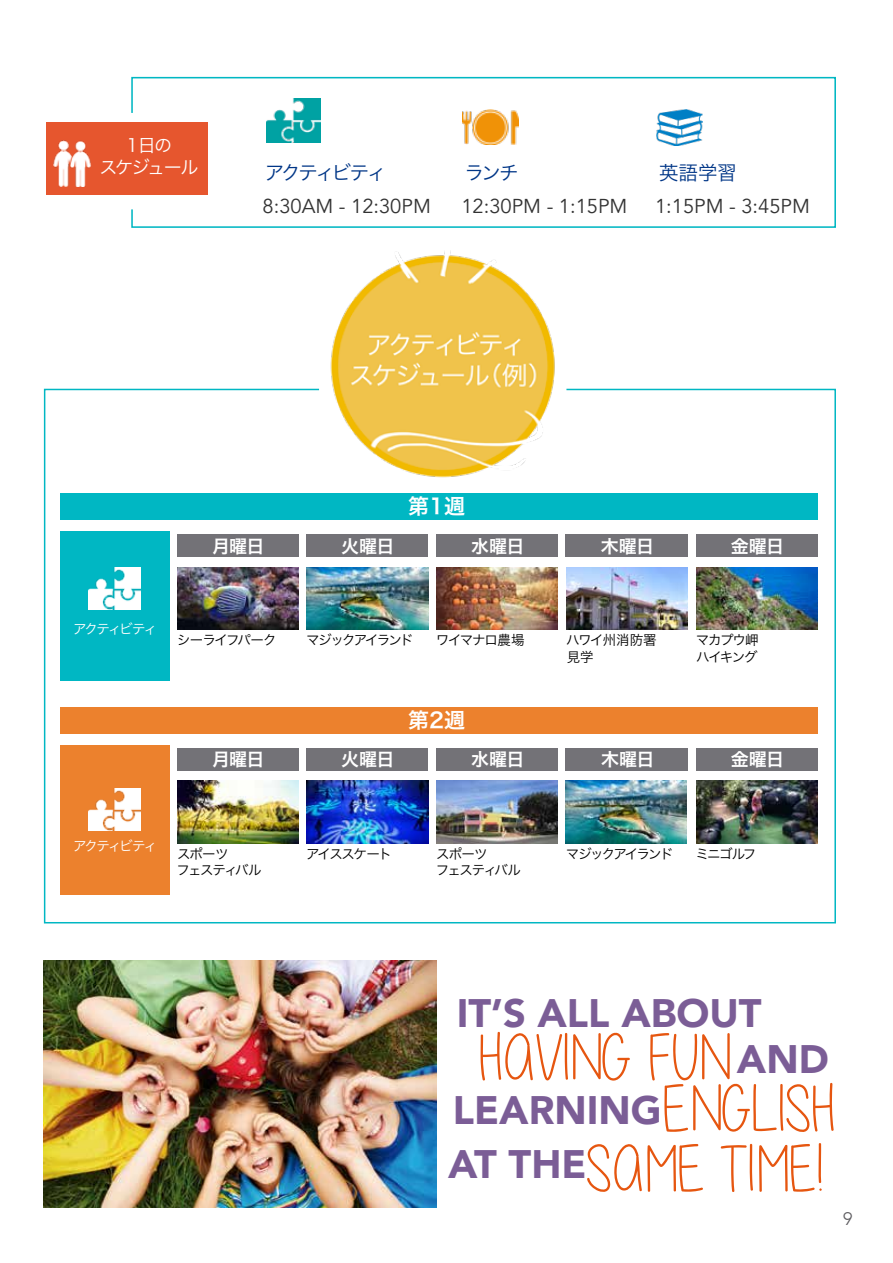
<style>
.page{position:relative;width:893px;height:1263px;background:#fff}
.page>*{position:absolute;margin:0;border:0;box-sizing:border-box;transform-origin:0 0}
.t1{font:65.1px/51px "Alittlesunshine";color:#e65610}
.t2{font:900 39.75px/45.9px "Avenir";color:#7b5d96}
.t3{font:21px "Hira Kaku Pro W6";color:#fff}
.t4{font:20.1px "Avenir";color:#333}
.t5{font:19.5px "Hira Kaku Pro W3";letter-spacing:-.14em;color:#003687}
.t6{font:19.5px "Hira Kaku Pro W3";letter-spacing:-.115em;color:#003687}
.t7{font:18px "Hira Kaku Pro W6";letter-spacing:-.035em;color:#fff}
.t8{font:18px/21.6px "Hira Kaku Pro W3";letter-spacing:-.085em;color:#fff;text-align:center}
.t9{font:300 18px "Avenir";color:#5c5b5f}
.t10{font:13.5px/16.4px "Hira Kaku Pro W3";letter-spacing:-.1em;color:#000}
.t11{font:13.5px "Hira Kaku Pro W3";letter-spacing:-.14em;color:#000}
.t12{font:13.5px "Hira Kaku Pro W3";letter-spacing:-.14em;color:#fff}
.t13{font:13.5px/16.4px "Hira Kaku Pro W3";color:#000}
.t14{font:13.5px "Hira Kaku Pro W3";letter-spacing:-.065em;color:#000}
</style>
<div class="page">
<svg style="left:43px;top:388px;width:793px;height:536px"></svg>
<svg style="left:130px;top:76px;width:706px;height:152px"></svg>
<img style="left:267px;top:99px;width:53px;height:43px">
<img style="left:463px;top:109px;width:56px;height:36px">
<img style="left:656px;top:109px;width:47px;height:36px">
<div style="left:46px;top:123px;width:162px;height:72px;background:#e6562e"></div>
<img style="left:53px;top:140px;width:38px;height:46px">
<div style="left:60px;top:493px;width:758px;height:27px;background:#00b7c3"></div>
<div style="left:60px;top:707px;width:758px;height:26px;background:#ec812d"></div>
<div style="left:60px;top:531px;width:110px;height:150px;background:#00b7c3"></div>
<div style="left:60px;top:745px;width:110px;height:150px;background:#ec812d"></div>
<div style="left:178px;top:534px;width:121px;height:23px;background:#737277"></div>
<div style="left:178px;top:748px;width:121px;height:22px;background:#737277"></div>
<div style="left:565px;top:534px;width:123px;height:23px;background:#737277"></div>
<div style="left:565px;top:748px;width:123px;height:22px;background:#737277"></div>
<div style="left:307px;top:534px;width:121px;height:23px;background:#737277"></div>
<div style="left:307px;top:748px;width:121px;height:22px;background:#737277"></div>
<div style="left:697px;top:534px;width:121px;height:23px;background:#737277"></div>
<div style="left:697px;top:748px;width:121px;height:22px;background:#737277"></div>
<div style="left:437px;top:534px;width:121px;height:23px;background:#737277"></div>
<div style="left:437px;top:748px;width:121px;height:22px;background:#737277"></div>
<img style="left:89px;top:567px;width:52px;height:43px">
<img style="left:89px;top:788px;width:52px;height:43px">
<img style="left:178px;top:567px;width:121px;height:63px">
<img style="left:178px;top:781px;width:121px;height:62px">
<img style="left:307px;top:567px;width:121px;height:63px">
<img style="left:307px;top:781px;width:121px;height:62px">
<img style="left:565px;top:781px;width:121px;height:62px">
<img style="left:437px;top:567px;width:121px;height:63px">
<img style="left:437px;top:781px;width:121px;height:62px">
<img style="left:567px;top:567px;width:121px;height:63px">
<img style="left:697px;top:567px;width:121px;height:63px">
<img style="left:697px;top:781px;width:121px;height:62px">
<img style="left:44px;top:960px;width:393px;height:247px">
<img style="left:324px;top:251px;width:234px;height:231px">
<h3 class="t8" style="left:99px;top:133px;width:101px">1日の<br>スケジュール</h3>
<h3 class="t5" style="left:265px;top:155px;width:123px">アクティビティ</h3>
<h3 class="t6" style="left:464px;top:155px;width:56px">ランチ</h3>
<h3 class="t6" style="left:659px;top:155px;width:79px">英語学習</h3>
<h3 class="t4" style="left:263px;top:194px;width:170px">8:30AM - 12:30PM</h3>
<h3 class="t4" style="left:461px;top:194px;width:168px">12:30PM - 1:15PM</h3>
<h3 class="t4" style="left:655px;top:194px;width:156px">1:15PM - 3:45PM</h3>
<h3 class="t3" style="left:408px;top:487px;width:58px">第1週</h3>
<h3 class="t7" style="left:212px;top:529px;width:54px">月曜日</h3>
<h3 class="t7" style="left:341px;top:529px;width:55px">火曜日</h3>
<h3 class="t7" style="left:471px;top:529px;width:55px">水曜日</h3>
<h3 class="t7" style="left:601px;top:529px;width:55px">木曜日</h3>
<h3 class="t7" style="left:731px;top:529px;width:55px">金曜日</h3>
<p class="t12" style="left:73px;top:616px;width:86px">アクティビティ</p>
<p class="t14" style="left:177px;top:628px;width:101px">シーライフパーク</p>
<p class="t11" style="left:306px;top:628px;width:109px">マジックアイランド</p>
<p class="t10" style="left:436px;top:631px;width:90px">ワイマナロ農場</p>
<h3 class="t3" style="left:408px;top:701px;width:58px">第2週</h3>
<p class="t13" style="left:566px;top:631px;width:92px">ハワイ州消防署見学</p>
<p class="t10" style="left:696px;top:631px;width:64px">マカプウ岬ハイキング</p>
<h3 class="t7" style="left:212px;top:743px;width:54px">月曜日</h3>
<h3 class="t7" style="left:341px;top:743px;width:55px">火曜日</h3>
<h3 class="t7" style="left:471px;top:743px;width:55px">水曜日</h3>
<h3 class="t7" style="left:601px;top:743px;width:55px">木曜日</h3>
<h3 class="t7" style="left:731px;top:743px;width:55px">金曜日</h3>
<p class="t12" style="left:73px;top:834px;width:86px">アクティビティ</p>
<p class="t10" style="left:177px;top:844px;width:87px">スポーツ<br>フェスティバル</p>
<p class="t10" style="left:306px;top:844px;width:87px">アイススケート</p>
<p class="t10" style="left:436px;top:844px;width:87px">スポーツ<br>フェスティバル</p>
<p class="t11" style="left:566px;top:841px;width:109px">マジックアイランド</p>
<p class="t10" style="left:696px;top:844px;width:62px">ミニゴルフ</p>
<h2 class="t2" style="left:737px;top:989px;width:93px;text-indent:-280px">IT’S ALL ABOUT<br>AND</h2>
<h2 class="t2" style="left:448px;top:1082px;width:215px;line-height:53.4px">LEARNING<br>AT THE</h2>
<h1 class="t1" style="left:662px;top:1033px;width:174px;text-indent:-184px">HAVING FUN<br>ENGLISH</h1>
<h1 class="t1" style="left:586px;top:1144px;width:239px">SAME TIME!</h1>
<h3 class="t9" style="left:843px;top:1208px;width:11px">9</h3>
</div>
